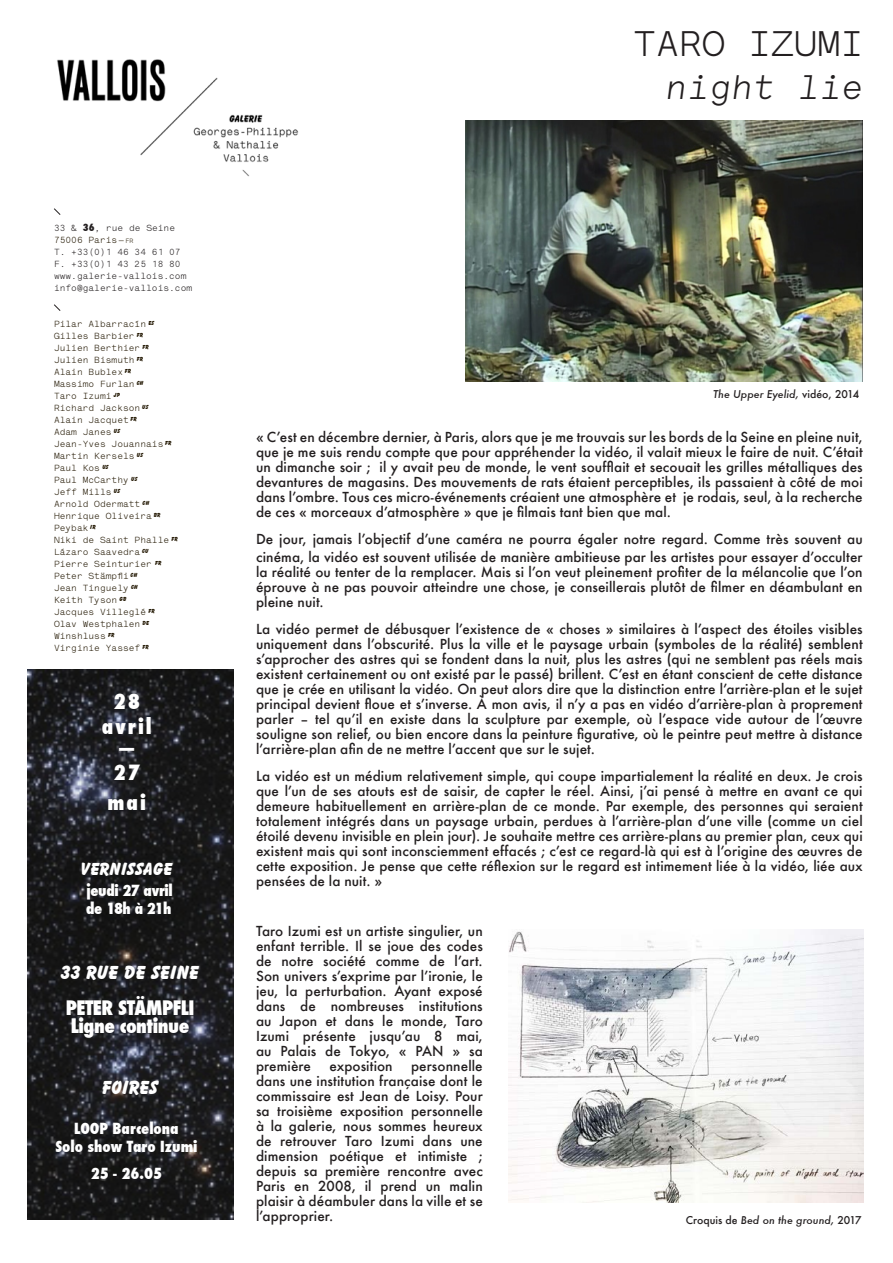
<style>
.page{position:relative;width:893px;height:1263px;background:#fff}
.page>*{position:absolute;margin:0;border:0;box-sizing:border-box;transform-origin:0 0}
.t1{font:700 36px "Lettera";color:#231f20}
.t2{font:italic 700 34.5px "Lettera";color:#231f20}
.t3{font:800 condensed 20.55px "Futura";letter-spacing:.1em;color:#fff}
.t4{font:800 condensed 19.5px "Futura";letter-spacing:-.025em;color:#fff}
.t5{font:800 19.5px "Balloon BT";letter-spacing:.01em;color:#fff}
.t6{font:800 18px "Balloon BT";letter-spacing:.01em;color:#fff}
.t7{font:800 condensed 15px "Futura";color:#fff}
.t8{font:800 condensed 15px "Futura";letter-spacing:-.025em;color:#fff}
.t9{font:500 13.5px/15px "Futura";letter-spacing:.01em;color:#231f20;text-align:justify}
.t10{font:italic 500 10.5px "Futura";color:#231f20}
.t11{font:700 9px/12px "Lettera";color:#251a05}
.t12{font:700 9px/12px "Lettera";color:#231f20}
.s1{font-family:"Futura";font-weight:800;font-stretch:condensed;font-size:9.75px}
.s2{color:#251a05}
.s3{font-size:6.3px;color:#251a05}
.s4{font-style:normal}
</style>
<div class="page">
<img style="left:57px;top:59px;width:242px;height:118px">
<svg style="left:54px;top:208px;width:7px;height:7px"></svg>
<svg style="left:54px;top:304px;width:7px;height:7px"></svg>
<img style="left:27px;top:670px;width:207px;height:549px">
<img style="left:508px;top:930px;width:355px;height:272px">
<img style="left:465px;top:120px;width:398px;height:261px">
<p class="t12" style="left:54px;top:222px;width:123px">33 &amp; <span class="s1">36</span>, rue de Seine<br><span class="s2">75006 Paris—</span> <span class="s3">fr</span></p>
<p class="t12" style="left:54px;top:246px;width:128px">T. +33(0)1 46 34 61 07</p>
<p class="t12" style="left:54px;top:258px;width:128px">F. +33(0)1 43 25 18 80</p>
<p class="t12" style="left:54px;top:270px;width:140px">www.galerie-vallois.com info@galerie-vallois.com</p>
<p class="t11" style="left:54px;top:318px;width:102px">Pilar Albarracín <sup>ES<br></sup>Gilles Barbier <sup>FR</sup></p>
<p class="t11" style="left:54px;top:342px;width:96px">Julien Berthier <sup>FR<br></sup>Julien Bismuth <sup>FR</sup></p>
<p class="t11" style="left:54px;top:366px;width:79px">Alain Bublex <sup>FR</sup></p>
<p class="t11" style="left:54px;top:378px;width:91px">Massimo Furlan <sup>CH</sup></p>
<p class="t11" style="left:54px;top:390px;width:68px">Taro Izumi <sup>JP</sup></p>
<p class="t11" style="left:54px;top:402px;width:96px">Richard Jackson <sup>US<br></sup>Alain Jacquet <sup>FR</sup></p>
<p class="t11" style="left:54px;top:426px;width:119px">Adam Janes <sup>US<br></sup>Jean-Yves Jouannais <sup>FR<br></sup>Martin Kersels <sup>US</sup></p>
<p class="t11" style="left:54px;top:462px;width:85px">Paul Kos <sup>US<br></sup>Paul McCarthy <sup>US</sup></p>
<p class="t11" style="left:54px;top:486px;width:97px">Jeff Mills <sup>US<br></sup>Arnold Odermatt <sup>CH</sup></p>
<p class="t11" style="left:54px;top:510px;width:108px">Henrique Oliveira <sup>BR</sup></p>
<p class="t11" style="left:54px;top:522px;width:43px">Peybak <sup>IR</sup></p>
<p class="t11" style="left:54px;top:534px;width:125px">Niki de Saint Phalle <sup>FR</sup></p>
<p class="t11" style="left:54px;top:546px;width:96px">Lázaro Saavedra <sup>CU</sup></p>
<p class="t11" style="left:54px;top:558px;width:109px">Pierre Seinturier <sup>FR</sup></p>
<p class="t11" style="left:54px;top:570px;width:85px">Peter Stämpfli <sup>CH</sup></p>
<p class="t11" style="left:54px;top:582px;width:85px">Jean Tinguely <sup>CH</sup></p>
<p class="t11" style="left:54px;top:594px;width:74px">Keith Tyson <sup>GB</sup></p>
<p class="t11" style="left:54px;top:606px;width:102px">Jacques Villeglé <sup>FR<br></sup>Olav Westphalen <sup>DE</sup></p>
<p class="t11" style="left:54px;top:630px;width:62px">Winshluss <sup>FR</sup></p>
<p class="t11" style="left:54px;top:642px;width:96px">Virginie Yassef <sup>FR</sup></p>
<p class="t3" style="left:113px;top:688px;width:28px">28</p>
<p class="t3" style="left:102px;top:712px;width:52px">avril</p>
<p class="t3" style="left:119px;top:733px;width:17px">—</p>
<p class="t3" style="left:114px;top:758px;width:28px">27</p>
<p class="t3" style="left:108px;top:788px;width:40px">mai</p>
<p class="t6" style="left:81px;top:857px;width:93px">VERNISSAGE</p>
<p class="t8" style="left:87px;top:880px;width:88px">jeudi 27 avril</p>
<p class="t7" style="left:86px;top:898px;width:87px">de 18h à 21h</p>
<p class="t5" style="left:61px;top:961px;width:139px">33 RUE DE SEINE</p>
<p class="t4" style="left:66px;top:995px;width:130px">PETER STÄMPFLI</p>
<p class="t4" style="left:71px;top:1013px;width:120px">Ligne continue</p>
<p class="t5" style="left:102px;top:1076px;width:57px">FOIRES</p>
<p class="t7" style="left:74px;top:1118px;width:106px">LOOP Barcelona</p>
<p class="t7" style="left:55px;top:1136px;width:144px">Solo show Taro Izumi</p>
<p class="t7" style="left:91px;top:1163px;width:73px">25 - 26.05</p>
<p class="t1" style="left:633px;top:24px;width:232px">TARO IZUMI</p>
<p class="t2" style="left:665px;top:69px;width:200px">night lie</p>
<p class="t10" style="left:713px;top:386px;width:148px">The Upper Eyelid, <span class="s4">vidéo, 2014</span></p>
<p class="t9" style="left:256px;top:430px;width:608px">« C’est en décembre dernier, à Paris, alors que je me trouvais sur les bords de la Seine en pleine nuit, que je me suis rendu compte que pour appréhender la vidéo, il valait mieux le faire de nuit. C’était un dimanche soir ; il y avait peu de monde, le vent soufflait et secouait les grilles métalliques des devantures de magasins. Des mouvements de rats étaient perceptibles, ils passaient à côté de moi dans l’ombre. Tous ces micro-événements créaient une atmosphère et je rodais, seul, à la recherche de ces « morceaux d’atmosphère » que je filmais tant bien que mal.</p>
<p class="t9" style="left:256px;top:530px;width:608px;line-height:18px">De jour, jamais l’objectif d’une caméra ne pourra égaler notre regard. Comme très souvent au cinéma, la vidéo est souvent utilisée de manière ambitieuse par les artistes pour essayer d’occulter</p>
<p class="t9" style="left:256px;top:565px;width:608px">la réalité ou tenter de la remplacer. Mais si l’on veut pleinement profiter de la mélancolie que l’on éprouve à ne pas pouvoir atteindre une chose, je conseillerais plutôt de filmer en déambulant en pleine nuit.</p>
<p class="t9" style="left:256px;top:622px;width:608px">La vidéo permet de débusquer l’existence de « choses » similaires à l’aspect des étoiles visibles uniquement dans l’obscurité. Plus la ville et le paysage urbain (symboles de la réalité) semblent s’approcher des astres qui se fondent dans la nuit, plus les astres (qui ne semblent pas réels mais existent certainement ou ont existé par le passé) brillent. C’est en étant conscient de cette distance que je crée en utilisant la vidéo. On peut alors dire que la distinction entre l’arrière-plan et le sujet principal devient floue et s’inverse. À mon avis, il n’y a pas en vidéo d’arrière-plan à proprement parler – tel qu’il en existe dans la sculpture par exemple, où l’espace vide autour de l’œuvre souligne son relief, ou bien encore dans la peinture figurative, où le peintre peut mettre à distance l’arrière-plan afin de ne mettre l’accent que sur le sujet.</p>
<p class="t9" style="left:256px;top:769px;width:608px">La vidéo est un médium relativement simple, qui coupe impartialement la réalité en deux. Je crois que l’un de ses atouts est de saisir, de capter le réel. Ainsi, j’ai pensé à mettre en avant ce qui demeure habituellement en arrière-plan de ce monde. Par exemple, des personnes qui seraient totalement intégrés dans un paysage urbain, perdues à l’arrière-plan d’une ville (comme un ciel étoilé devenu invisible en plein jour). Je souhaite mettre ces arrière-plans au premier plan, ceux qui existent mais qui sont inconsciemment effacés ; c’est ce regard-là qui est à l’origine des œuvres de cette exposition. Je pense que cette réflexion sur le regard est intimement liée à la vidéo, liée aux pensées de la nuit. »</p>
<p class="t9" style="left:256px;top:923px;width:228px">Taro Izumi est un artiste singulier, un enfant terrible. Il se joue des codes de notre société comme de l’art.<br>Son univers s’exprime par l’ironie, le jeu, la perturbation. Ayant exposé dans de nombreuses institutions au Japon et dans le monde, Taro Izumi présente jusqu’au 8 mai, au Palais de Tokyo, « PAN » sa première</p>
<p class="t9" style="left:256px;top:1058px;width:228px;text-indent:155px">personnelle dans une institution française dont le commissaire est Jean de Loisy. Pour sa troisième exposition personnelle à la galerie, nous sommes heureux de retrouver Taro Izumi dans une dimension poétique et intimiste ; depuis sa première rencontre avec Paris en 2008, il prend un malin plaisir à déambuler dans la ville et se l’approprier.</p>
<p class="t9" style="left:329px;top:1058px;width:65px">exposition</p>
<p class="t10" style="left:686px;top:1212px;width:177px"><span class="s4">Croquis de</span> Bed on the ground, <span class="s4">2017</span></p>
</div>
